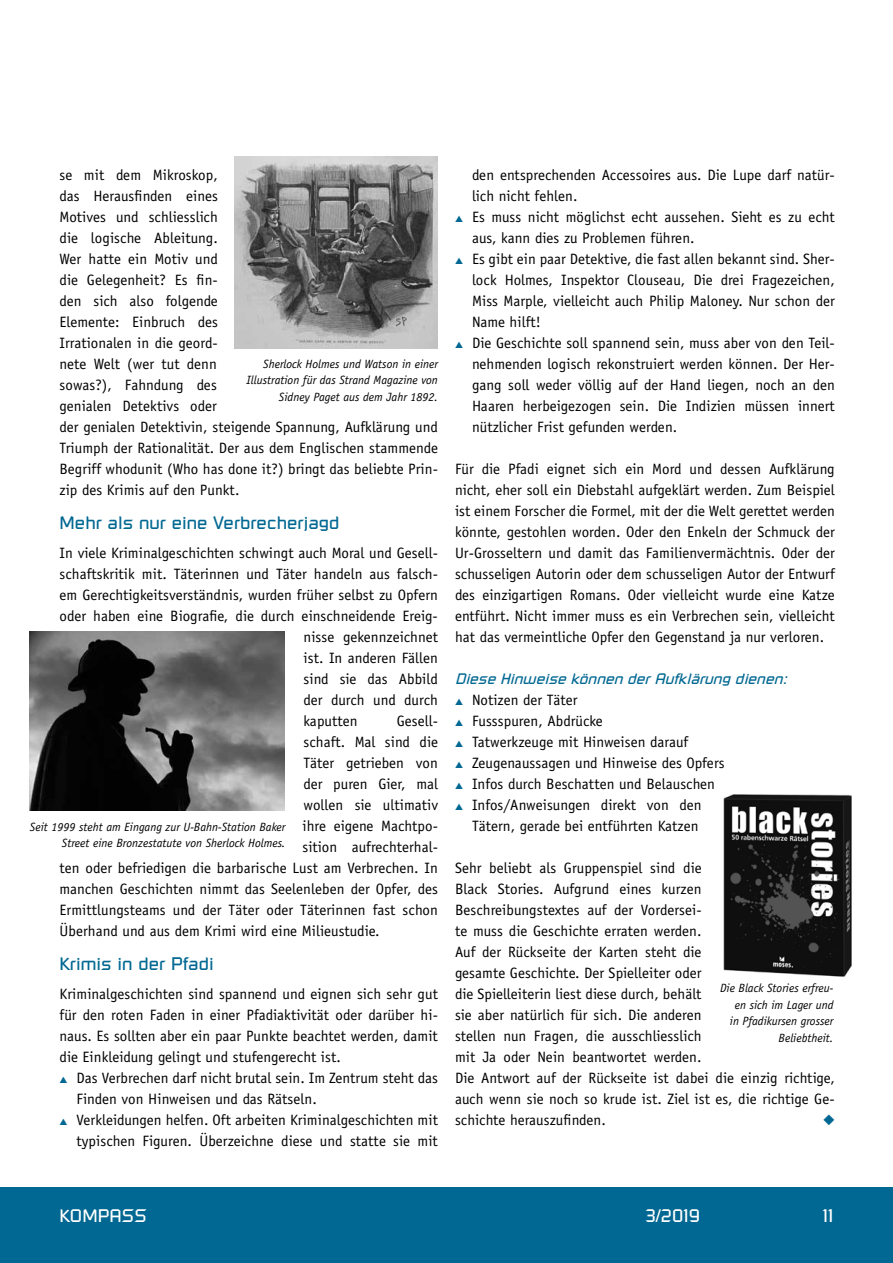
<style>
.page{position:relative;width:893px;height:1263px;background:#fff}
.page>*{position:absolute;margin:0;border:0;box-sizing:border-box;transform-origin:0 0}
.t1{font:18px "Russell Square";letter-spacing:.005em;color:#006892}
.t2{font:18px "Russell Square";letter-spacing:.005em;color:#fff}
.t3{font:15px/21px "Officina Sans";letter-spacing:.005em;color:#000}
.t4{font:italic 15px "Russell Square";letter-spacing:.005em;color:#006892}
.t5{font:italic 12px/16.5px "Officina Sans";color:#000;text-align:right}
.s1{color:#006892}
</style>
<div class="page">
<div style="left:0;top:1187px;width:893px;height:76px;background:#006892"></div>
<img style="left:235px;top:157px;width:203px;height:191px">
<img style="left:30px;top:632px;width:255px;height:178px">
<img style="left:723px;top:794px;width:129px;height:183px">
<p class="t3" style="left:60px;top:164px;width:380px">se mit dem Mikroskop,<br>das Herausfinden eines<br>Motives und schliesslich<br>die logische Ableitung.<br>Wer hatte ein Motiv und<br>die Gelegenheit? Es fin-<br>den sich also folgende<br>Elemente: Einbruch des<br>Irrationalen in die geord-<br>nete Welt (wer tut denn<br>sowas?), Fahndung des<br>genialen Detektivs oder<br>der genialen Detektivin, steigende Spannung, Aufklärung und<br>Triumph der Rationalität. Der aus dem Englischen stammende<br>Begriff whodunit (Who has done it?) bringt das beliebte Prin&shy;zip des Krimis auf den Punkt.</p>
<p class="t1" style="left:60px;top:512px;width:282px">Mehr als nur eine Verbrecherjagd</p>
<p class="t3" style="left:60px;top:542px;width:380px">In viele Kriminalgeschichten schwingt auch Moral und Gesell-</p>
<p class="t3" style="left:60px;top:563px;width:380px">schaftskritik mit. Täterinnen und Täter handeln aus falsch-</p>
<p class="t3" style="left:60px;top:584px;width:380px">em Gerechtigkeitsverständnis, wurden früher selbst zu Opfern</p>
<p class="t3" style="left:60px;top:605px;width:380px">oder haben eine Biografie, die durch einschneidende Ereig-</p>
<p class="t3" style="left:303px;top:626px;width:136px">nisse gekennzeichnet</p>
<p class="t3" style="left:303px;top:647px;width:136px">ist. In anderen Fällen</p>
<p class="t3" style="left:303px;top:668px;width:136px">sind sie das Abbild</p>
<p class="t3" style="left:303px;top:689px;width:136px">der durch und durch</p>
<p class="t3" style="left:303px;top:710px;width:56px">kaputten</p>
<p class="t3" style="left:397px;top:710px;width:43px">Gesell-</p>
<p class="t3" style="left:303px;top:731px;width:136px">schaft. Mal sind die</p>
<p class="t3" style="left:303px;top:752px;width:136px">Täter getrieben von</p>
<p class="t3" style="left:303px;top:773px;width:136px">der puren Gier, mal</p>
<p class="t3" style="left:303px;top:794px;width:136px">wollen sie ultimativ</p>
<p class="t3" style="left:302px;top:815px;width:137px">ihre eigene Machtpo-</p>
<p class="t3" style="left:302px;top:836px;width:137px">sition aufrechterhal-</p>
<p class="t3" style="left:60px;top:857px;width:380px">ten oder befriedigen die barbarische Lust am Verbrechen. In</p>
<p class="t3" style="left:60px;top:878px;width:380px">manchen Geschichten nimmt das Seelenleben der Opfer, des</p>
<p class="t3" style="left:60px;top:899px;width:380px">Ermittlungsteams und der Täter oder Täterinnen fast schon</p>
<p class="t3" style="left:60px;top:920px;width:322px">Überhand und aus dem Krimi wird eine Milieustudie.</p>
<p class="t1" style="left:60px;top:953px;width:156px">Krimis in der Pfadi</p>
<p class="t3" style="left:60px;top:983px;width:380px;text-align:justify">Kriminalgeschichten sind spannend und eignen sich sehr gut für den roten Faden in einer Pfadiaktivität oder darüber hi&shy;naus. Es sollten aber ein paar Punkte beachtet werden, damit die Einkleidung gelingt und stufengerecht ist.</p>
<p class="t3" style="left:77px;top:1067px;width:363px;text-indent:-17px"><span class="s1">▲</span> Das Verbrechen darf nicht brutal sein. Im Zentrum steht das<br>Finden von Hinweisen und das Rätseln.</p>
<p class="t3" style="left:60px;top:1109px;width:380px;text-align:right"><span class="s1">▲</span> Verkleidungen helfen. Oft arbeiten Kriminalgeschichten mit typischen Figuren. Überzeichne diese und statte sie mit</p>
<p class="t5" style="left:247px;top:355px;width:193px">Sherlock Holmes und Watson in einer<br>Illustration für das Strand Magazine von<br>Sidney Paget aus dem Jahr 1892.</p>
<p class="t5" style="left:30px;top:818px;width:257px">Seit 1999 steht am Eingang zur U-Bahn-Station Baker<br>Street eine Bronzestatute von Sherlock Holmes.</p>
<p class="t3" style="left:472px;top:164px;width:364px">den entsprechenden Accessoires aus. Die Lupe darf natür&shy;lich nicht fehlen.</p>
<p class="t3" style="left:472px;top:206px;width:364px;text-indent:-17px"><span class="s1">▲</span> Es muss nicht möglichst echt aussehen. Sieht es zu echt aus, kann dies zu Problemen führen.</p>
<p class="t3" style="left:472px;top:248px;width:364px;text-align:justify;text-indent:-17px"><span class="s1">▲</span> Es gibt ein paar Detektive, die fast allen bekannt sind. Sher&shy;lock Holmes, Inspektor Clouseau, Die drei Fragezeichen, Miss Marple, vielleicht auch Philip Maloney. Nur schon der Name hilft!</p>
<p class="t3" style="left:472px;top:332px;width:364px;text-align:justify;text-indent:-17px"><span class="s1">▲</span> Die Geschichte soll spannend sein, muss aber von den Teil&shy;nehmenden logisch rekonstruiert werden können. Der Her&shy;gang soll weder völlig auf der Hand liegen, noch an den Haaren herbeigezogen sein. Die Indizien müssen innert nützlicher Frist gefunden werden.</p>
<p class="t3" style="left:455px;top:458px;width:381px;text-align:justify">Für die Pfadi eignet sich ein Mord und dessen Aufklärung nicht, eher soll ein Diebstahl aufgeklärt werden. Zum Beispiel ist einem Forscher die Formel, mit der die Welt gerettet werden könnte, gestohlen worden. Oder den Enkeln der Schmuck der Ur-Grosseltern und damit das Familienvermächtnis. Oder der schusseligen Autorin oder dem schusseligen Autor der Entwurf des einzigartigen Romans. Oder vielleicht wurde eine Katze entführt. Nicht immer muss es ein Verbrechen sein, vielleicht hat das vermeintliche Opfer den Gegenstand ja nur verloren.</p>
<p class="t4" style="left:455px;top:670px;width:334px">Diese Hinweise können der Aufklärung dienen:</p>
<p class="t3" style="left:455px;top:689px;width:124px"><span class="s1">▲</span> Notizen der Täter</p>
<p class="t3" style="left:455px;top:710px;width:149px"><span class="s1">▲</span> Fussspuren, Abdrücke</p>
<p class="t3" style="left:455px;top:731px;width:235px"><span class="s1">▲</span> Tatwerkzeuge mit Hinweisen darauf</p>
<p class="t3" style="left:455px;top:752px;width:271px"><span class="s1">▲</span> Zeugenaussagen und Hinweise des Opfers</p>
<p class="t3" style="left:455px;top:773px;width:262px"><span class="s1">▲</span> Infos durch Beschatten und Belauschen</p>
<p class="t3" style="left:455px;top:794px;width:248px;text-align:right"><span class="s1">▲</span> Infos/Anweisungen direkt von den<br>Tätern, gerade bei entführten Katzen</p>
<p class="t3" style="left:455px;top:857px;width:381px">Sehr beliebt als Gruppenspiel sind die<br>Black Stories. Aufgrund eines kurzen<br>Beschreibungstextes auf der Vordersei-<br>te muss die Geschichte erraten werden.<br>Auf der Rückseite der Karten steht die<br>gesamte Geschichte. Der Spielleiter oder<br>die Spielleiterin liest diese durch, behält<br>sie aber natürlich für sich. Die anderen<br>stellen nun Fragen, die ausschliesslich<br>mit Ja oder Nein beantwortet werden.<br>Die Antwort auf der Rückseite ist dabei die einzig richtige, auch wenn sie noch so krude ist. Ziel ist es, die richtige Ge&shy;schichte herauszufinden.</p>
<p class="t5" style="left:720px;top:980px;width:115px">Die Black Stories erfreu&shy;en sich im Lager und<br>in Pfadikursen grosser<br>Beliebtheit.</p>
<p class="t2" style="left:60px;top:1204px;width:89px">KOMPASS</p>
<p class="t2" style="left:645px;top:1204px;width:56px">3/2019</p>
<p class="t2" style="left:823px;top:1204px;width:12px">11</p>
</div>
